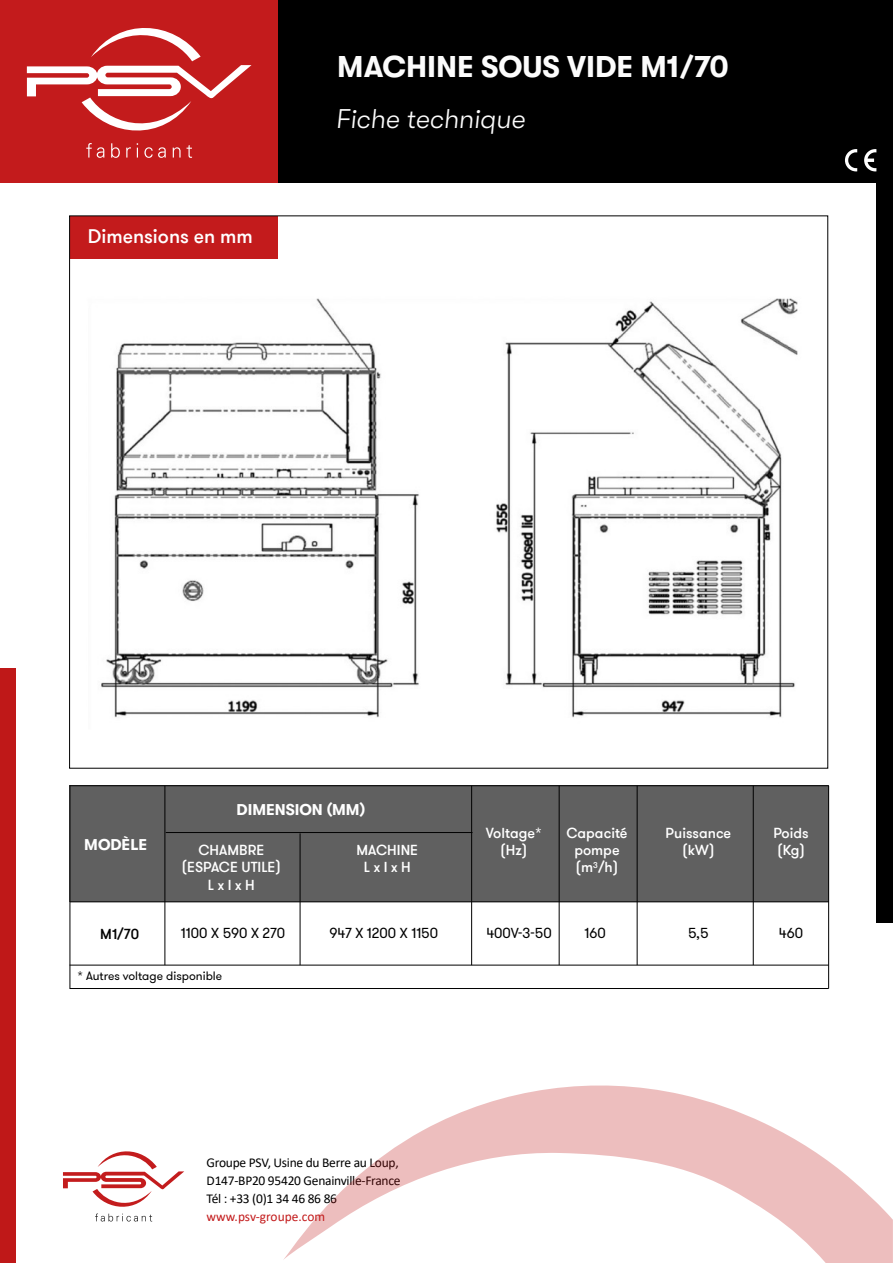
<style>
.page{position:relative;width:893px;height:1263px;background:#fff}
.page>*{position:absolute;margin:0;border:0;box-sizing:border-box;transform-origin:0 0}
.t1{font:700 30px "GT Walsheim";color:#fcfcfc}
.t2{font:italic 300 27px "GT Walsheim Pro";color:#fcfcfc}
.t3{font:500 19.5px "GT Walsheim Pro";color:#fff}
.t4{font:700 15.6px "GT Walsheim";color:#fff}
.t5{font:500 14.4px/17.2px "GT Walsheim Pro";color:#fff;text-align:center}
.t6{font:14.4px "GT Walsheim Pro";color:#000}
.t7{font:500 14.4px "GT Walsheim Pro";color:#000}
.t8{font:13.5px/18px "Calibri";letter-spacing:-.02em;color:#000}
.t9{font:13.35px "Calibri";color:#c31b1c}
.t10{font:12.15px "GT Walsheim Pro";color:#000}
</style>
<div class="page">
<div style="left:70px;top:216px;width:208px;height:42px;background:#c31b1c"></div>
<div style="left:70px;top:785px;width:759px;height:117px;background:#606060"></div>
<div style="left:0;top:0;width:893px;height:183px;background:#000"></div>
<div style="left:0;top:0;width:278px;height:183px;background:#c31b1c"></div>
<svg style="left:27px;top:28px;width:224px;height:130px"></svg>
<hr style="left:70px;top:785px;width:1px;height:203px;background:#000">
<hr style="left:828px;top:786px;width:1px;height:202px;background:#000">
<hr style="left:165px;top:786px;width:1px;height:179px;background:#000">
<hr style="left:300px;top:833px;width:1px;height:132px;background:#000">
<hr style="left:471px;top:786px;width:1px;height:179px;background:#000">
<hr style="left:559px;top:786px;width:1px;height:179px;background:#000">
<hr style="left:637px;top:786px;width:1px;height:179px;background:#000">
<hr style="left:753px;top:786px;width:1px;height:179px;background:#000">
<hr style="left:166px;top:832px;width:306px;height:1px;background:#000">
<hr style="left:70px;top:901px;width:759px;height:1px;background:#000">
<hr style="left:70px;top:965px;width:759px;height:1px;background:#000">
<hr style="left:70px;top:988px;width:759px;height:1px;background:#000">
<hr style="left:70px;top:785px;width:759px;height:1px;background:#000">
<svg style="left:63px;top:1151px;width:121px;height:70px"></svg>
<svg style="left:283px;top:1085px;width:610px;height:178px"></svg>
<div style="left:876px;top:183px;width:17px;height:740px;background:#000"></div>
<div style="left:0;top:669px;width:16px;height:594px;background:#bf1818"></div>
<img style="left:101px;top:298px;width:697px;height:420px">
<svg style="left:845px;top:149px;width:31px;height:22px"></svg>
<h1 class="t1" style="left:337px;top:50px;width:393px">MACHINE SOUS VIDE M1/70</h1>
<h3 class="t3" style="left:88px;top:224px;width:167px">Dimensions en mm</h3>
<h2 class="t2" style="left:336px;top:104px;width:191px">Fiche technique</h2>
<p class="t4" style="left:237px;top:801px;width:130px">DIMENSION (MM)</p>
<p class="t5" style="left:182px;top:842px;width:101px">CHAMBRE (ESPACE UTILE)<br>L x I x H</p>
<p class="t6" style="left:181px;top:924px;width:106px">1100 X 590 X 270</p>
<p class="t10" style="left:78px;top:968px;width:146px">* Autres voltage disponible</p>
<p class="t5" style="left:486px;top:824px;width:57px">Voltage* (Hz)</p>
<p class="t5" style="left:566px;top:824px;width:63px">Capacité pompe (m<sup>3</sup>/h)</p>
<p class="t5" style="left:666px;top:824px;width:67px">Puissance (kW)</p>
<p class="t5" style="left:773px;top:824px;width:37px;text-align:left">Poids (Kg)</p>
<p class="t4" style="left:84px;top:836px;width:65px">MODÈLE</p>
<p class="t5" style="left:357px;top:842px;width:63px">MACHINE<br>L x I x H</p>
<p class="t7" style="left:100px;top:924px;width:40px">M1/70</p>
<p class="t6" style="left:329px;top:924px;width:110px">947 X 1200 X 1150</p>
<p class="t6" style="left:486px;top:924px;width:67px">400V-3-50</p>
<p class="t6" style="left:584px;top:924px;width:23px">160</p>
<p class="t6" style="left:688px;top:924px;width:22px">5,5</p>
<p class="t6" style="left:779px;top:924px;width:26px">460</p>
<p class="t8" style="left:207px;top:1153px;width:195px">Groupe PSV, Usine du Berre au Loup,<br>D147-BP20 95420 Genainville-France<br>Tél : +33 (0)1 34 46 86 86</p>
<p class="t9" style="left:207px;top:1207px;width:120px">www.psv-groupe.com</p>
</div>
